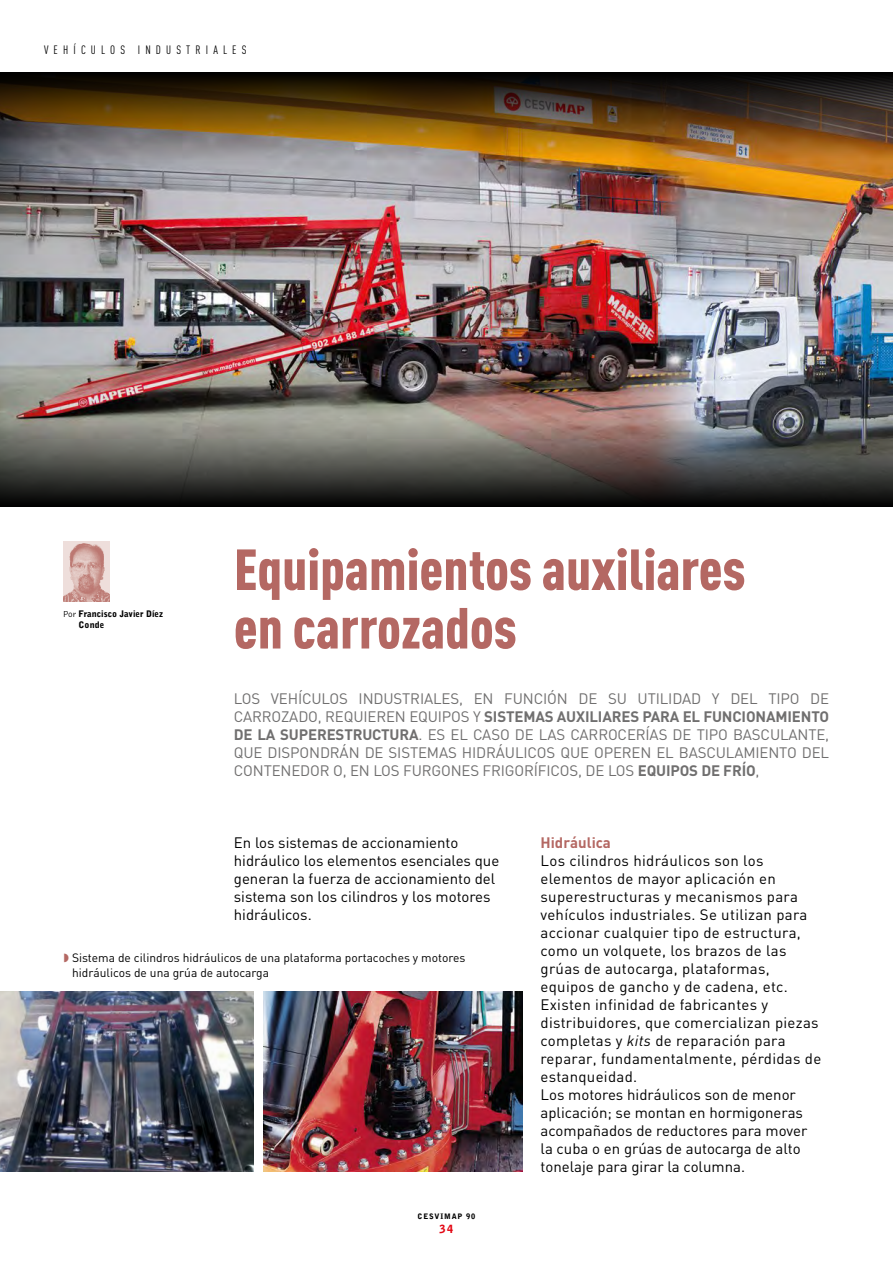
<style>
.page{position:relative;width:893px;height:1263px;background:#fff}
.page>*{position:absolute;margin:0;border:0;box-sizing:border-box;transform-origin:0 0}
.t1{font:57px/58.5px "DIN Cond Black Alternate";color:#b46863}
.t2{font:15px/18px "DIN";letter-spacing:.01em;color:#000}
.t3{font:15px/18px "DIN";letter-spacing:-.01em;color:#706f6f;text-align:justify}
.t4{font:700 15px "DIN";color:#b46863}
.t5{font:12px/14.4px "DIN";color:#000}
.t6{font:12px "DIN Cond";letter-spacing:.43em;color:#000}
.t7{font:900 11.25px "Bell Gothic";color:#e30613}
.t8{font:900 9px/10.8px "Bell Gothic";color:#000}
.t9{font:900 7.5px "Bell Gothic";letter-spacing:.11em;color:#000}
.s1{font-weight:300}
.s2{font-weight:700}
.s3{font-style:italic}
</style>
<div class="page">
<img style="left:0;top:159px;width:893px;height:260px">
<svg style="left:0;top:419px;width:893px;height:87px;background:#53514d"></svg>
<img style="left:0;top:72px;width:893px;height:87px">
<img style="left:64px;top:542px;width:46px;height:59px">
<img style="left:0;top:992px;width:253px;height:180px">
<img style="left:263px;top:992px;width:259px;height:180px">
<p class="t6" style="left:44px;top:42px;width:204px">VEHÍCULOS INDUSTRIALES</p>
<p class="t8" style="left:79px;top:608px;width:86px;text-indent:-16px"><span class="s1">Por</span> Francisco Javier Díez<br>Conde</p>
<h1 class="t1" style="left:234px;top:539px;width:513px">Equipamientos auxiliares en carrozados</h1>
<p class="t3" style="left:234px;top:689px;width:597px">LOS VEHÍCULOS INDUSTRIALES, EN FUNCIÓN DE SU UTILIDAD Y DEL TIPO DE CARROZADO, REQUIEREN EQUIPOS Y <span class="s2">SISTEMAS AUXILIARES PARA EL FUNCIONAMIENTO DE LA SUPERESTRUCTURA</span>. ES EL CASO DE LAS CARROCERÍAS DE TIPO BASCULANTE, QUE DISPONDRÁN DE SISTEMAS HIDRÁULICOS QUE OPEREN EL BASCULAMIENTO DEL CONTENEDOR O, EN LOS FURGONES FRIGORÍFICOS, DE LOS <span class="s2">EQUIPOS DE FRÍO</span>,</p>
<p class="t2" style="left:234px;top:833px;width:267px">En los sistemas de accionamiento hidráulico los elementos esenciales que generan la fuerza de accionamiento del sistema son los cilindros y los motores hidráulicos.</p>
<p class="t4" style="left:541px;top:832px;width:72px">Hidráulica</p>
<p class="t2" style="left:541px;top:851px;width:282px">Los cilindros hidráulicos son los elementos de mayor aplicación en superestructuras y mecanismos para vehículos industriales. Se utilizan para accionar cualquier tipo de estructura, como un volquete, los brazos de las grúas de autocarga, plataformas, equipos de gancho y de cadena, etc.<br>Existen infinidad de fabricantes y distribuidores, que comercializan piezas completas y <span class="s3">kits</span> de reparación para reparar, fundamentalmente, pérdidas de estanqueidad.<br>Los motores hidráulicos son de menor aplicación; se montan en hormigoneras acompañados de reductores para mover la cuba o en grúas de autocarga de alto tonelaje para girar la columna.</p>
<p class="t5" style="left:72px;top:951px;width:395px">Sistema de cilindros hidráulicos de una plataforma portacoches y motores hidráulicos de una grúa de autocarga</p>
<p class="t9" style="left:418px;top:1212px;width:59px">CESVIMAP 90</p>
<p class="t7" style="left:440px;top:1222px;width:15px">34</p>
</div>
